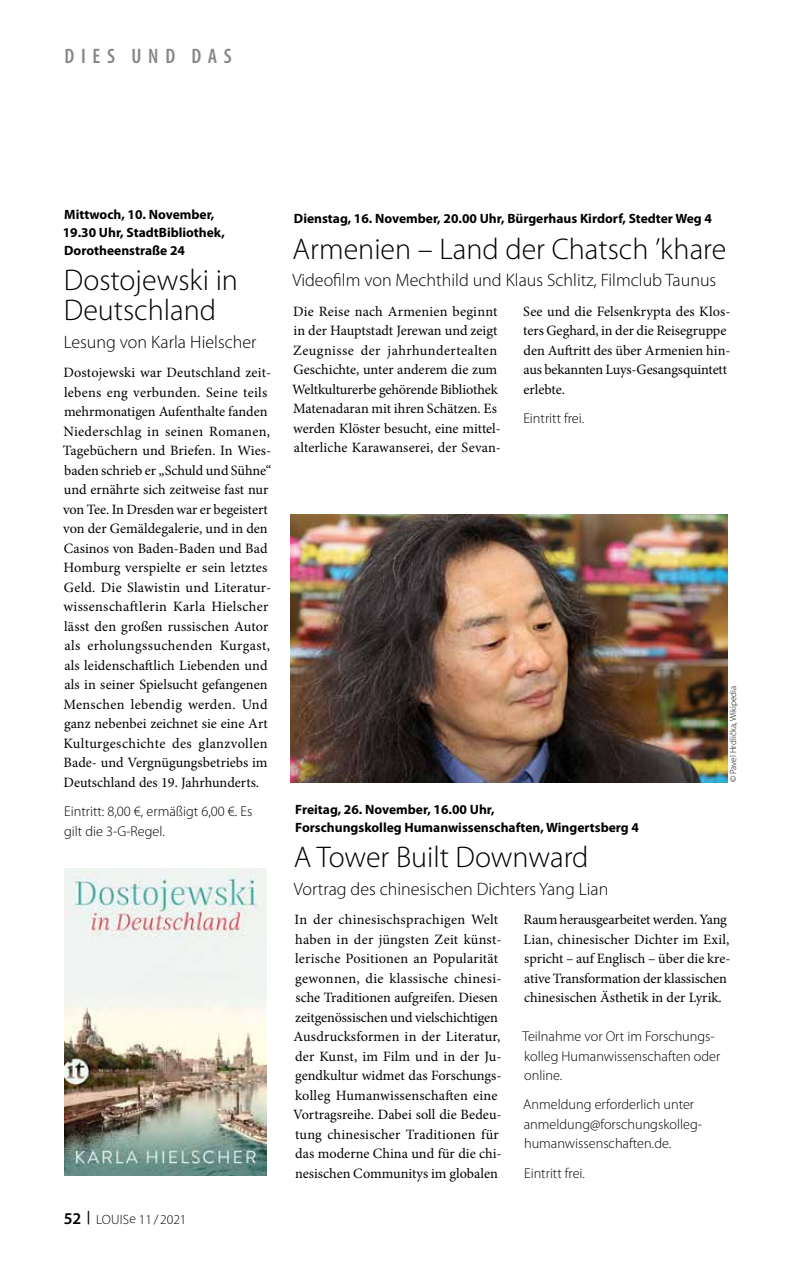
<style>
.page{position:relative;width:791px;height:1263px;background:#fff}
.page>*{position:absolute;margin:0;border:0;box-sizing:border-box;transform-origin:0 0}
.t1{font:300 30px/30px "Myriad Pro";color:#000}
.t2{font:600 condensed 21px "Myriad Pro";letter-spacing:.32em;color:#878787}
.t3{font:300 18px "Myriad Pro";color:#000}
.t4{font:14.25px/19.5px "Minion Pro";letter-spacing:.005em;color:#000}
.t5{font:300 14.25px/19.5px "Myriad Pro";color:#000}
.t6{font:700 13.5px/18px "Myriad Pro";color:#000}
.t7{font:300 13.5px "Myriad Pro";color:#000}
.t8{font:300 9px "Myriad Pro";color:#000}
.s1{font-weight:600;font-size:16.5px}
</style>
<div class="page">
<hr style="left:790px;top:0;width:1px;height:1263px;background:#f2f1f1">
<img style="left:65px;top:868px;width:202px;height:308px">
<img style="left:291px;top:514px;width:436px;height:268px">
<h2 class="t2" style="left:64px;top:44px;width:169px">DIES UND DAS</h2>
<p class="t6" style="left:63px;top:205px;width:164px">Mittwoch, 10. November,<br>19.30 Uhr, StadtBibliothek,<br>Dorotheenstraße 24</p>
<h1 class="t1" style="left:64px;top:266px;width:176px">Dostojewski in<br>Deutschland</h1>
<p class="t3" style="left:64px;top:332px;width:194px">Lesung von Karla Hielscher</p>
<p class="t4" style="left:63px;top:363px;width:210px">Dostojewski war Deutschland zeit&shy;lebens eng verbunden. Seine teils mehrmonatigen Aufenthalte fanden Niederschlag in seinen Romanen, Tagebüchern und Briefen. In Wies&shy;baden schrieb er „Schuld und Sühne“ und ernährte sich zeitweise fast nur von Tee. In Dresden war er begeistert von der Gemäldegalerie, und in den Casinos von Baden-Baden und Bad Homburg verspielte er sein letztes Geld. Die Slawistin und Literatur&shy;wissenschaftlerin Karla Hielscher lässt den großen russischen Autor als erholungssuchenden Kurgast, als leidenschaftlich Liebenden und als in seiner Spielsucht gefangenen Menschen lebendig werden. Und ganz nebenbei zeichnet sie eine Art Kulturgeschichte des glanzvollen Bade- und Vergnügungsbetriebs im Deutschland des 19. Jahrhunderts.</p>
<p class="t5" style="left:64px;top:802px;width:190px">Eintritt: 8,00 €, ermäßigt 6,00 €. Es gilt die 3-G-Regel.</p>
<p class="t7" style="left:64px;top:1212px;width:124px"><span class="s1">52</span> <sup>|</sup> LOUISe 11 / 2021</p>
<p class="t6" style="left:294px;top:209px;width:420px">Dienstag, 16. November, 20.00 Uhr, Bürgerhaus Kirdorf, Stedter Weg 4</p>
<h1 class="t1" style="left:292px;top:234px;width:435px">Armenien – Land der Chatsch ’khare</h1>
<p class="t3" style="left:292px;top:271px;width:425px">Videofilm von Mechthild und Klaus Schlitz, Filmclub Taunus</p>
<p class="t4" style="left:292px;top:301px;width:210px">Die Reise nach Armenien beginnt in der Hauptstadt Jerewan und zeigt Zeugnisse der jahrhundertealten Geschichte, unter anderem die zum Weltkulturerbe gehörende Bibliothek Matenadaran mit ihren Schätzen. Es werden Klöster besucht, eine mittel&shy;alterliche Karawanserei, der Sevan-</p>
<p class="t4" style="left:523px;top:301px;width:209px">See und die Felsenkrypta des Klos&shy;ters Geghard, in der die Reisegruppe den Auftritt des über Armenien hin&shy;aus bekannten Luys-Gesangsquintett erlebte.</p>
<p class="t5" style="left:523px;top:409px;width:63px">Eintritt frei.</p>
<p class="t8" style="left:728px;top:782px;width:98px;rotate:-90deg">© Pavel Hrdlička, Wikipedia</p>
<p class="t6" style="left:295px;top:800px;width:345px">Freitag, 26. November, 16.00 Uhr,<br>Forschungskolleg Humanwissenschaften, Wingertsberg 4</p>
<h1 class="t1" style="left:294px;top:843px;width:296px">A Tower Built Downward</h1>
<p class="t3" style="left:294px;top:879px;width:316px">Vortrag des chinesischen Dichters Yang Lian</p>
<p class="t4" style="left:293px;top:910px;width:210px">In der chinesischsprachigen Welt haben in der jüngsten Zeit künst&shy;lerische Positionen an Popularität gewonnen, die klassische chinesi&shy;sche Traditionen aufgreifen. Diesen zeitgenössischen und vielschichtigen Ausdrucksformen in der Literatur, der Kunst, im Film und in der Ju&shy;gendkultur widmet das Forschungs&shy;kolleg Humanwissenschaften eine Vortragsreihe. Dabei soll die Bedeu&shy;tung chinesischer Traditionen für das moderne China und für die chi&shy;nesischen Communitys im globalen</p>
<p class="t4" style="left:523px;top:910px;width:208px">Raum herausgearbeitet werden. Yang Lian, chinesischer Dichter im Exil, spricht – auf Englisch – über die kre&shy;ative Transformation der klassischen chinesischen Ästhetik in der Lyrik.</p>
<p class="t5" style="left:522px;top:1027px;width:199px">Teilnahme vor Ort im Forschungs&shy;kolleg Humanwissenschaften oder online.</p>
<p class="t5" style="left:523px;top:1095px;width:180px">Anmeldung erforderlich unter anmeldung@forschungskolleg&shy;humanwissenschaften.de.</p>
<p class="t5" style="left:524px;top:1163px;width:63px">Eintritt frei.</p>
</div>
